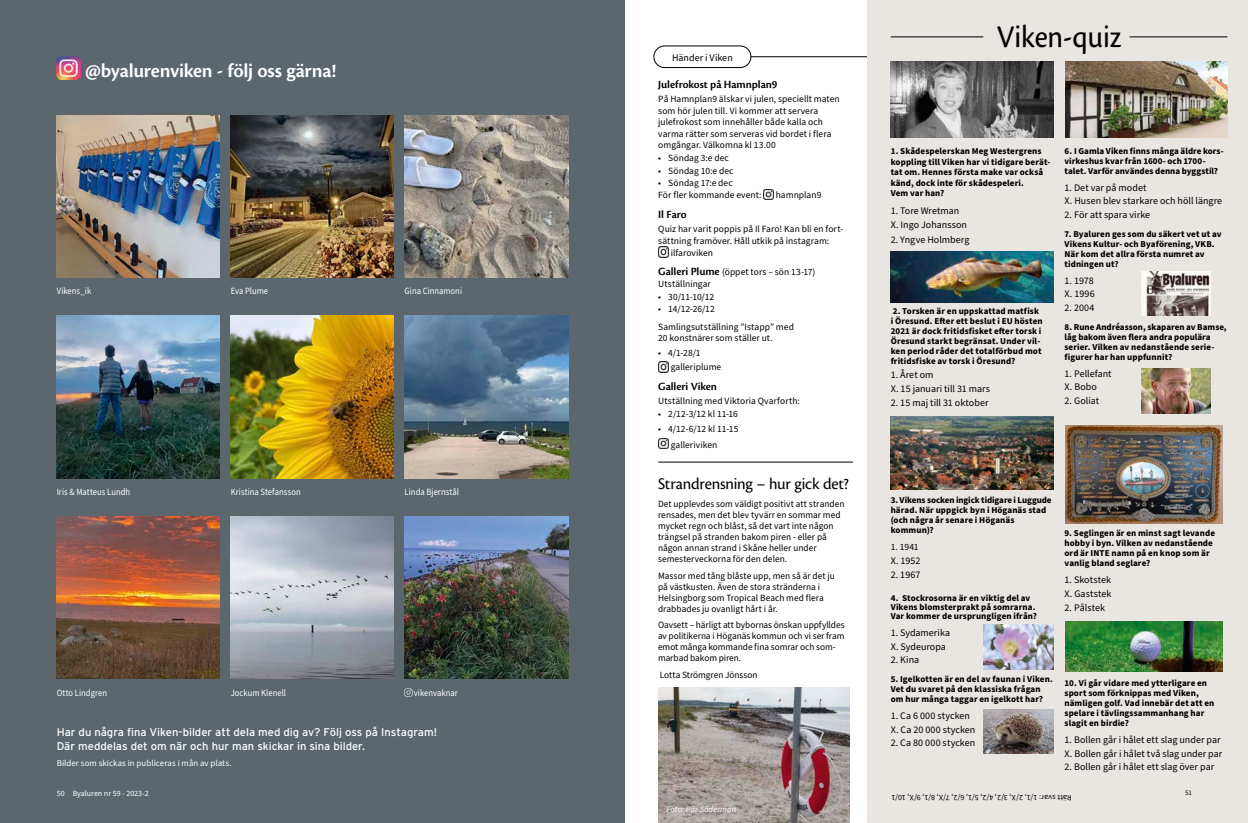
<style>
.page{position:relative;width:1248px;height:823px;background:#fff}
.page>*{position:absolute;margin:0;border:0;box-sizing:border-box;transform-origin:0 0}
.t1{font:33px "Cronos Pro Capt";letter-spacing:-.005em;color:#000;scale:.9 1}
.t2{font:600 20.3px "Cronos Pro";letter-spacing:-.01em;color:#fff}
.t3{font:16.9px "Cronos Pro";letter-spacing:-.01em;color:#000}
.t4{font:600 11.5px "Cronos Pro";letter-spacing:-.005em;color:#000}
.t5{font:11.2px/13px "Interstate";color:#fff}
.t6{font:10px/13.8px "Source Sans Pro";letter-spacing:.005em;color:#000}
.t7{font:9.5px/11px "Source Sans Pro";letter-spacing:.005em;color:#000}
.t8{font:9.5px "Source Sans Pro";letter-spacing:.005em;color:#fff;scale:.9 1}
.t9{font:700 9px/10px "Source Sans Pro";letter-spacing:.01em;color:#000}
.t10{font:8.9px "Source Sans Pro";letter-spacing:.01em;color:#fff}
.t11{font:italic 8.5px "Source Sans Pro";letter-spacing:.005em;color:#fff}
.t12{font:8px "Source Sans Pro";letter-spacing:.01em;color:#000}
.t13{font:8px "Source Sans Pro";color:#fff}
.t14{font:7px "Source Sans Pro";color:#000}
.s1{font-family:"Cronos Pro";font-weight:600;font-size:11.5px}
</style>
<div class="page">
<hr style="left:749px;top:57px;width:130px;height:1px;background:#000">
<div style="left:867px;top:0;width:380px;height:822px;background:#e9e5e1"></div>
<hr style="left:890px;top:37px;width:93px;height:1px;background:#000">
<hr style="left:1129px;top:37px;width:98px;height:1px;background:#000">
<img style="left:890px;top:62px;width:162px;height:75px">
<img style="left:1065px;top:62px;width:162px;height:75px">
<img style="left:1065px;top:425px;width:157px;height:98px">
<img style="left:890px;top:416px;width:162px;height:73px">
<img style="left:890px;top:252px;width:162px;height:50px">
<img style="left:983px;top:624px;width:69px;height:44px">
<img style="left:983px;top:709px;width:69px;height:44px">
<img style="left:1141px;top:368px;width:69px;height:45px">
<img style="left:1141px;top:271px;width:69px;height:45px">
<svg style="left:1202px;top:292px;width:6px;height:2px"></svg>
<img style="left:1065px;top:621px;width:157px;height:50px">
<div style="left:0;top:0;width:624px;height:822px;background:#5b676d"></div>
<img style="left:57px;top:56px;width:23px;height:24px">
<img style="left:231px;top:516px;width:162px;height:161px">
<img style="left:57px;top:115px;width:162px;height:162px">
<img style="left:404px;top:115px;width:164px;height:162px">
<img style="left:57px;top:315px;width:162px;height:163px">
<img style="left:231px;top:115px;width:162px;height:162px">
<img style="left:404px;top:516px;width:164px;height:162px">
<img style="left:57px;top:516px;width:162px;height:162px">
<svg style="left:404px;top:688px;width:8px;height:8px"></svg>
<img style="left:231px;top:315px;width:162px;height:163px">
<img style="left:404px;top:315px;width:164px;height:163px">
<div style="left:653px;top:46px;width:98px;height:22px;border:1px solid #000;border-radius:11px"></div>
<svg style="left:763px;top:189px;width:10px;height:10px"></svg>
<svg style="left:658px;top:247px;width:10px;height:10px"></svg>
<svg style="left:658px;top:361px;width:10px;height:11px"></svg>
<svg style="left:658px;top:438px;width:10px;height:10px"></svg>
<hr style="left:658px;top:461px;width:195px;height:1px;background:#000">
<img style="left:658px;top:687px;width:191px;height:135px">
<h2 class="t2" style="left:85px;top:58px;width:252px">@byalurenviken - följ oss gärna!</h2>
<p class="t8" style="left:57px;top:285px;width:40px">Vikens_ik</p>
<p class="t8" style="left:231px;top:285px;width:43px">Eva Plume</p>
<p class="t8" style="left:404px;top:285px;width:65px">Gina Cinnamoni</p>
<p class="t8" style="left:57px;top:485px;width:83px">Iris &amp; Matteus Lundh</p>
<p class="t8" style="left:231px;top:485px;width:79px">Kristina Stefansson</p>
<p class="t8" style="left:404px;top:485px;width:62px">Linda Bjernstål</p>
<p class="t8" style="left:57px;top:685px;width:57px">Otto Lindgren</p>
<p class="t8" style="left:231px;top:685px;width:63px">Jockum Klenell</p>
<p class="t8" style="left:414px;top:685px;width:50px">vikenvaknar</p>
<p class="t5" style="left:57px;top:725px;width:382px">Har du några fina Viken-bilder att dela med dig av? Följ oss på Instagram!<br>Där meddelas det om när och hur man skickar in sina bilder.</p>
<p class="t10" style="left:57px;top:756px;width:176px">Bilder som skickas in publiceras i mån av plats.</p>
<p class="t6" style="left:672px;top:51px;width:62px">Händer i Viken</p>
<p class="t4" style="left:658px;top:77px;width:121px">Julefrokost på Hamnplan9</p>
<p class="t7" style="left:658px;top:93px;width:183px;line-height:11.5px">På Hamnplan9 älskar vi julen, speciellt maten som hör julen till. Vi kommer att servera julefrokost som innehåller både kalla och varma rätter som serveras vid bordet i flera omgångar. Välkomna kl 13.00</p>
<p class="t7" style="left:658px;top:152px;width:72px">• Söndag 3:e dec</p>
<p class="t7" style="left:658px;top:165px;width:77px">• Söndag 10:e dec</p>
<p class="t7" style="left:658px;top:177px;width:105px;line-height:11.8px">• Söndag 17:e dec<br>För fler kommande event:</p>
<p class="t7" style="left:775px;top:189px;width:47px">hamnplan9</p>
<p class="t4" style="left:658px;top:208px;width:30px">Il Faro</p>
<p class="t7" style="left:658px;top:224px;width:186px;line-height:11.5px">Quiz har varit poppis på Il Faro! Kan bli en fort&shy;sättning framöver. Håll utkik på instagram:</p>
<p class="t7" style="left:658px;top:244px;width:159px;line-height:19px;text-indent:12px">ilfaroviken<br><span class="s1">Galleri Plume</span> (öppet tors – sön 13-17)</p>
<p class="t7" style="left:658px;top:278px;width:54px">Utställningar</p>
<p class="t7" style="left:658px;top:291px;width:58px">• 30/11-10/12</p>
<p class="t7" style="left:658px;top:301px;width:137px;line-height:17.2px">• 14/12-26/12<br>Samlingsutställning ”Istapp” med</p>
<p class="t7" style="left:658px;top:332px;width:116px">20 konstnärer som ställer ut.</p>
<p class="t7" style="left:670px;top:345px;width:52px;line-height:14.3px;text-indent:-12px">• 4/1-28/1 galleriplume</p>
<p class="t4" style="left:658px;top:379px;width:60px">Galleri Viken</p>
<p class="t7" style="left:658px;top:396px;width:143px">Utställning med Viktoria Qvarforth:</p>
<p class="t7" style="left:658px;top:408px;width:81px">• 2/12-3/12 kl 11-16</p>
<p class="t7" style="left:670px;top:421px;width:69px;line-height:15.8px;text-indent:-12px">• 4/12-6/12 kl 11-15 galleriviken</p>
<h3 class="t3" style="left:658px;top:473px;width:192px">Strandrensning – hur gick det?</h3>
<p class="t7" style="left:658px;top:498px;width:188px">Det upplevdes som väldigt positivt att stranden rensades, men det blev tyvärr en sommar med mycket regn och blåst, så det vart inte någon trängsel på stranden bakom piren - eller på någon annan strand i Skåne heller under semesterveckorna för den delen.</p>
<p class="t7" style="left:658px;top:569px;width:178px">Massor med tång blåste upp, men så är det ju på västkusten. Även de stora stränderna i Helsingborg som Tropical Beach med flera drabbades ju ovanligt hårt i år.</p>
<p class="t7" style="left:658px;top:619px;width:188px">Oavsett – härligt att bybornas önskan uppfylldes av politikerna i Höganäs kommun och vi ser fram emot många kommande fina somrar och som&shy;marbad bakom piren.</p>
<p class="t7" style="left:659px;top:669px;width:99px">Lotta Strömgren Jönsson</p>
<h1 class="t1" style="left:996px;top:18px;width:140px">Viken-quiz</h1>
<p class="t9" style="left:890px;top:146px;width:161px;line-height:10.6px">1. Skådespelerskan Meg Westergrens koppling till Viken har vi tidigare berät&shy;tat om. Hennes första make var också känd, dock inte för skådespeleri.<br>Vem var han?</p>
<p class="t6" style="left:890px;top:203px;width:78px;line-height:14.4px">1. Tore Wretman<br>X. Ingo Johansson</p>
<p class="t6" style="left:890px;top:232px;width:80px">2. Yngve Holmberg</p>
<p class="t9" style="left:890px;top:306px;width:153px">2. Torsken är en uppskattad matfisk<br>i Öresund. Efter ett beslut i EU hösten 2021 är dock fritidsfisket efter torsk i Öresund starkt begränsat. Under vil&shy;ken period råder det totalförbud mot fritidsfiske av torsk i Öresund?</p>
<p class="t6" style="left:890px;top:368px;width:101px">1. Året om<br>X. 15 januari till 31 mars</p>
<p class="t6" style="left:890px;top:396px;width:99px">2. 15 maj till 31 oktober</p>
<p class="t9" style="left:1064px;top:146px;width:161px">6. I Gamla Viken finns många äldre kors&shy;virkeshus kvar från 1600- och 1700- talet. Varför användes denna byggstil?</p>
<p class="t6" style="left:1064px;top:181px;width:159px">1. Det var på modet<br>X. Husen blev starkare och höll längre</p>
<p class="t6" style="left:1064px;top:208px;width:87px">2. För att spara virke</p>
<p class="t9" style="left:1064px;top:229px;width:158px">7. Byaluren ges som du säkert vet ut av<br>Vikens Kultur- och Byaförening, VKB.<br>När kom det allra första numret av tidningen ut?</p>
<p class="t6" style="left:1064px;top:273px;width:32px">1. 1978<br>X. 1996</p>
<p class="t6" style="left:1064px;top:301px;width:31px">2. 2004</p>
<p class="t9" style="left:1064px;top:322px;width:164px">8. Rune Andréasson, skaparen av Bamse, låg bakom även flera andra populära serier. Vilken av nedanstående serie&shy;figurer har han uppfunnit?</p>
<p class="t6" style="left:1064px;top:366px;width:49px">1. Pellefant<br>X. Bobo</p>
<p class="t6" style="left:1064px;top:394px;width:36px">2. Goliat</p>
<p class="t9" style="left:890px;top:495px;width:162px">3. Vikens socken ingick tidigare i Luggude härad. När uppgick byn i Höganäs stad (och några år senare i Höganäs kommun)?</p>
<p class="t7" style="left:890px;top:541px;width:29px">1. 1941</p>
<p class="t6" style="left:890px;top:554px;width:31px">X. 1952</p>
<p class="t6" style="left:890px;top:567px;width:31px">2. 1967</p>
<p class="t9" style="left:890px;top:593px;width:148px;line-height:9px">4. Stockrosorna är en viktig del av<br>Vikens blomsterprakt på somrarna.<br>Var kommer de ursprungligen ifrån?</p>
<p class="t6" style="left:890px;top:625px;width:61px">1. Sydamerika<br>X. Sydeuropa</p>
<p class="t6" style="left:890px;top:653px;width:30px">2. Kina</p>
<p class="t9" style="left:890px;top:673px;width:164px">5. Igelkotten är en del av faunan i Viken.<br>Vet du svaret på den klassiska frågan om hur många taggar en igelkott har?</p>
<p class="t6" style="left:890px;top:708px;width:86px">1. Ca 6 000 stycken<br>X. Ca 20 000 stycken</p>
<p class="t6" style="left:890px;top:736px;width:86px">2. Ca 80 000 stycken</p>
<p class="t9" style="left:1064px;top:528px;width:152px">9. Seglingen är en minst sagt levande hobby i byn. Vilken av nedanstående ord är INTE namn på en knop som är vanlig bland seglare?</p>
<p class="t6" style="left:1064px;top:572px;width:48px">1. Skotstek<br>X. Gaststek</p>
<p class="t6" style="left:1064px;top:600px;width:42px">2. Pålstek</p>
<p class="t9" style="left:1064px;top:677px;width:151px">10. Vi går vidare med ytterligare en sport som förknippas med Viken, nämligen golf. Vad innebär det att en spelare i tävlingssammanhang har slagit en birdie?</p>
<p class="t6" style="left:1064px;top:732px;width:159px">1. Bollen går i hålet ett slag under par<br>X. Bollen går i hålet två slag under par</p>
<p class="t6" style="left:1064px;top:760px;width:151px">2. Bollen går i hålet ett slag över par</p>
<p class="t13" style="left:57px;top:787px;width:93px">50 Byaluren nr 59 - 2023-2</p>
<p class="t14" style="left:1184px;top:787px;width:8px">51</p>
<p class="t12" style="left:1071px;top:802px;width:182px;rotate:-180deg">Rätt svar: 1/1, 2/X, 3/2, 4/2, 5/1, 6/2, 7/X, 8/1, 9/X, 10/1</p>
<p class="t11" style="left:666px;top:803px;width:71px">Foto: Pär Söderman</p>
</div>
